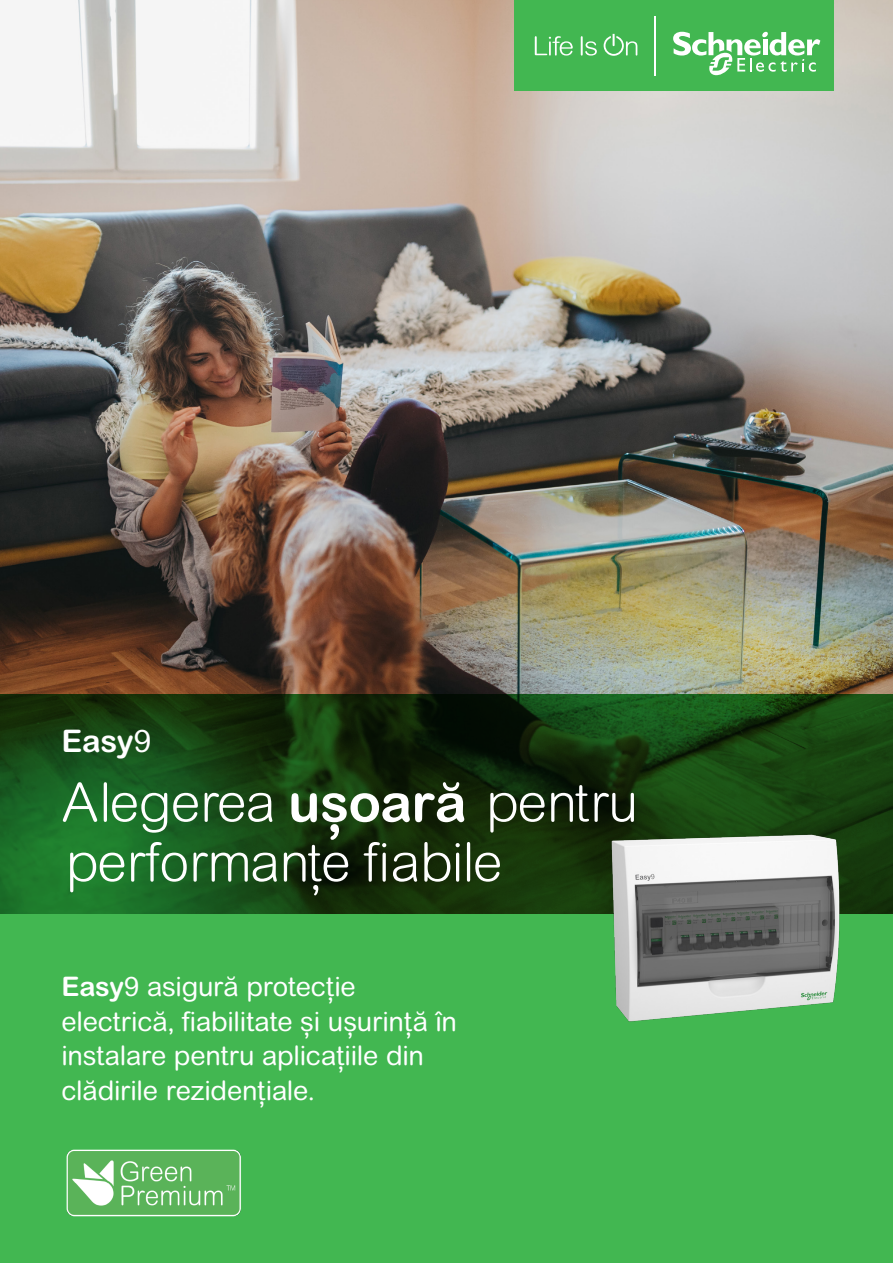
<style>
.page{position:relative;width:893px;height:1263px;background:#fff}
.page>*{position:absolute;margin:0;border:0;box-sizing:border-box;transform-origin:0 0}
.Cover_Headline{font:300 53.55px/59.7px "Arial Rounded RO";letter-spacing:-.015em;color:#fff}
.Cover_Headline-2{font:700 31.2px "Arial Rounded RO";color:#fff}
.Cover_Headline-3{font:27px/34.5px "Arial Rounded RO";letter-spacing:-.005em;color:#fff}
.s1{font-weight:400}
.s2{font-weight:700}
</style>
<div class="page">
<img style="left:0;top:0;width:893px;height:694px">
<svg style="left:0;top:694px;width:893px;height:220px;background:#154112"></svg>
<div style="left:0;top:914px;width:893px;height:349px;background:#42b751"></div>
<img style="left:611px;top:835px;width:229px;height:186px">
<div style="left:514px;top:0;width:319px;height:90px;background:#42b751"></div>
<svg style="left:535px;top:36px;width:38px;height:20px"></svg>
<svg style="left:581px;top:36px;width:16px;height:20px"></svg>
<svg style="left:604px;top:34px;width:33px;height:22px"></svg>
<svg style="left:673px;top:31px;width:147px;height:45px"></svg>
<hr style="left:655px;top:17px;width:1px;height:59px;background:#fff">
<img style="left:66px;top:1149px;width:175px;height:68px">
<p class="Cover_Headline-2" style="left:61px;top:722px;width:91px">Easy<span class="s1">9</span></p>
<p class="Cover_Headline" style="left:61px;top:772px;width:574px">Alegerea <span class="s2">ușoară</span> pentru performante fiabile</p>
<p class="Cover_Headline" style="left:303px;top:840px;width:17px">,</p>
<p class="Cover_Headline-3" style="left:61px;top:970px;width:296px"><span class="s2">Easy</span>9 asigură protecție</p>
<p class="Cover_Headline-3" style="left:61px;top:1004px;width:397px">electrică, fiabilitate și ușurință în</p>
<p class="Cover_Headline-3" style="left:61px;top:1039px;width:364px">instalare pentru aplicațiile din clădirile rezidențiale.</p>
</div>
